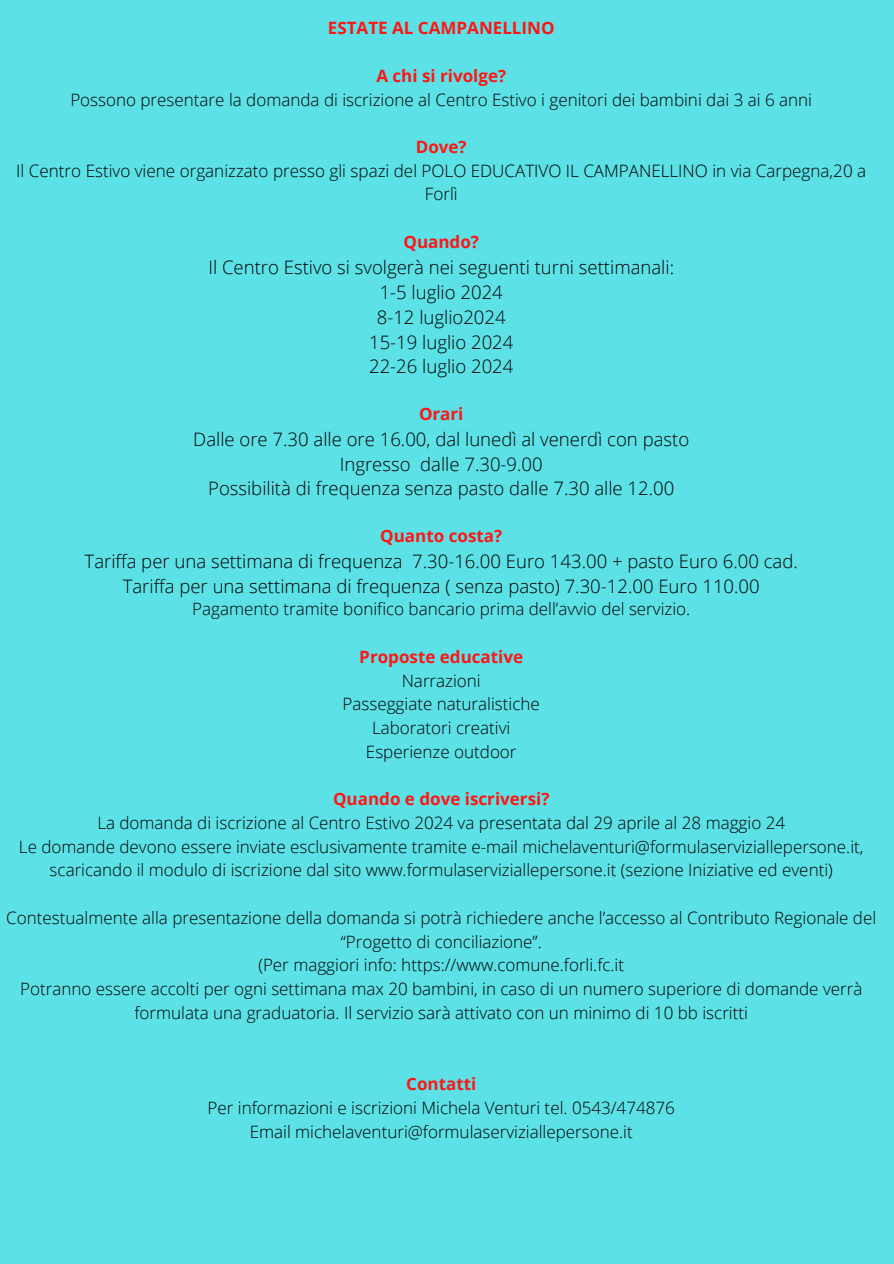
<style>
.page{position:relative;width:894px;height:1264px;background:#fff}
.page>*{position:absolute;margin:0;border:0;box-sizing:border-box;transform-origin:0 0}
.t1{font:300 18.6px "Open Sans";color:#000}
.t2{font:300 17.1px/23.7px "Open Sans";color:#000;text-align:center}
.t3{font:300 16.95px/23.7px "Open Sans";color:#000;text-align:center}
.t4{font:700 16.95px "Open Sans";color:#ff1616}
</style>
<div class="page">
<div style="left:0;top:0;width:893px;height:1263px;background:#5ce1e6"></div>
<h1 class="t4" style="left:328px;top:16px;width:228px">ESTATE AL CAMPANELLINO</h1>
<p class="t4" style="left:376px;top:64px;width:131px">A chi si rivolge?</p>
<p class="t3" style="left:70px;top:87px;width:743px">Possono presentare la domanda di iscrizione al Centro Estivo i genitori dei bambini dai 3 ai 6 anni</p>
<p class="t4" style="left:415px;top:135px;width:52px">Dove?</p>
<p class="t2" style="left:16px;top:158px;width:851px">Il Centro Estivo viene organizzato presso gli spazi del POLO EDUCATIVO IL CAMPANELLINO in via Carpegna,20 a<br>Forlì</p>
<p class="t4" style="left:403px;top:230px;width:77px">Quando?</p>
<p class="t1" style="left:208px;top:254px;width:467px">Il Centro Estivo si svolgerà nei seguenti turni settimanali:</p>
<p class="t1" style="left:379px;top:279px;width:125px">1-5 luglio 2024</p>
<p class="t1" style="left:377px;top:304px;width:130px">8-12 luglio2024</p>
<p class="t1" style="left:369px;top:329px;width:146px">15-19 luglio 2024</p>
<p class="t1" style="left:369px;top:353px;width:146px">22-26 luglio 2024</p>
<p class="t4" style="left:419px;top:401px;width:46px">Orari</p>
<p class="t1" style="left:193px;top:426px;width:497px">Dalle ore 7.30 alle ore 16.00, dal lunedì al venerdì con pasto</p>
<p class="t1" style="left:340px;top:451px;width:204px">Ingresso dalle 7.30-9.00</p>
<p class="t1" style="left:208px;top:475px;width:467px">Possibilità di frequenza senza pasto dalle 7.30 alle 12.00</p>
<p class="t4" style="left:380px;top:523px;width:123px">Quanto costa?</p>
<p class="t1" style="left:85px;top:548px;width:714px">Tariffa per una settimana di frequenza 7.30-16.00 Euro 143.00 + pasto Euro 6.00 cad.</p>
<p class="t1" style="left:123px;top:573px;width:638px">Tariffa per una settimana di frequenza ( senza pasto) 7.30-12.00 Euro 110.00</p>
<p class="t3" style="left:192px;top:597px;width:499px">Pagamento tramite bonifico bancario prima dell’avvio del servizio.</p>
<p class="t4" style="left:359px;top:644px;width:165px">Proposte educative</p>
<p class="t3" style="left:401px;top:668px;width:81px">Narrazioni</p>
<p class="t3" style="left:342px;top:691px;width:199px">Passeggiate naturalistiche</p>
<p class="t3" style="left:372px;top:715px;width:140px">Laboratori creativi</p>
<p class="t3" style="left:366px;top:739px;width:152px">Esperienze outdoor</p>
<p class="t4" style="left:333px;top:787px;width:218px">Quando e dove iscriversi?</p>
<p class="t3" style="left:97px;top:810px;width:689px">La domanda di iscrizione al Centro Estivo 2024 va presentata dal 29 aprile al 28 maggio 24</p>
<p class="t3" style="left:19px;top:834px;width:845px">Le domande devono essere inviate esclusivamente tramite e-mail michelaventuri@formulaserviziallepersone.it, scaricando il modulo di iscrizione dal sito www.formulaserviziallepersone.it (sezione Iniziative ed eventi)</p>
<p class="t3" style="left:6px;top:905px;width:871px">Contestualmente alla presentazione della domanda si potrà richiedere anche l’accesso al Contributo Regionale del “Progetto di conciliazione”.</p>
<p class="t3" style="left:258px;top:952px;width:367px">(Per maggiori info: https://www.comune.forli.fc.it</p>
<p class="t3" style="left:20px;top:976px;width:843px">Potranno essere accolti per ogni settimana max 20 bambini, in caso di un numero superiore di domande verrà formulata una graduatoria. Il servizio sarà attivato con un minimo di 10 bb iscritti</p>
<p class="t4" style="left:406px;top:1071px;width:72px">Contatti</p>
<p class="t3" style="left:207px;top:1095px;width:468px">Per informazioni e iscrizioni Michela Venturi tel. 0543/474876</p>
<p class="t3" style="left:250px;top:1119px;width:384px">Email michelaventuri@formulaserviziallepersone.it</p>
</div>
